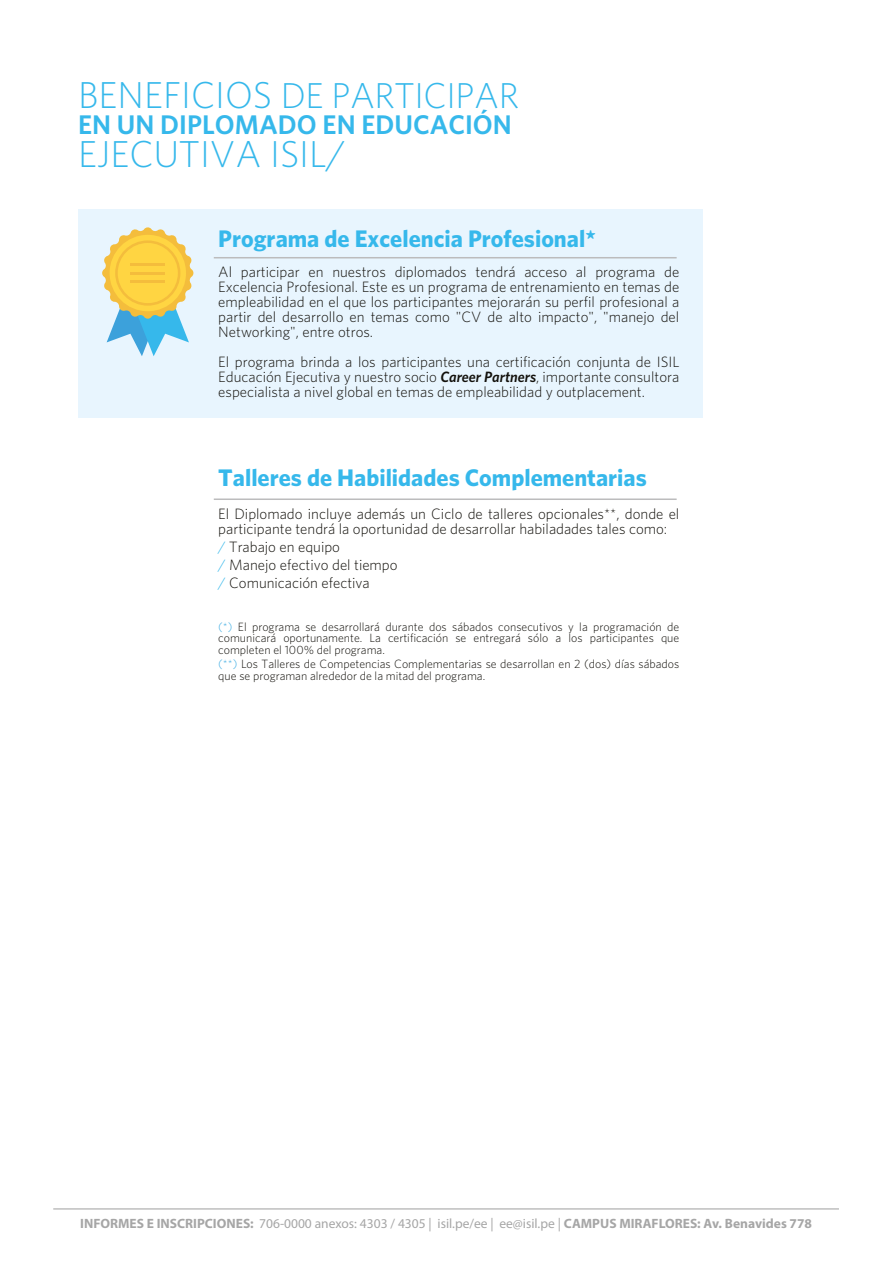
<style>
.page{position:relative;width:893px;height:1263px;background:#fff}
.page>*{position:absolute;margin:0;border:0;box-sizing:border-box;transform-origin:0 0}
.t1{font:300 37.5px "Whitney";color:#36b8eb}
.t2{font:300 36px "Whitney";letter-spacing:-.01em;color:#36b8eb}
.t3{font:600 27px "Whitney";color:#36b8eb}
.t4{font:700 24px "Whitney";color:#36b8eb}
.t5{font:300 15px/15px "Whitney";color:#13110c;text-align:justify}
.t6{font:700 13.5px "Myriad Pro";color:#a6a6a6}
.t7{font:300 12px/11.4px "Whitney";color:#13110c;text-align:justify}
.s1{font-size:37.5px}
.s2{font-weight:600;font-style:italic}
.s3{color:#36b8eb}
.s4{color:#3aabe2}
.s5{font-weight:400}
</style>
<div class="page">
<hr style="left:53px;top:1208px;width:786px;height:2px;background:#bfbfbf">
<div style="left:78px;top:209px;width:625px;height:209px;background:#e8f5fe"></div>
<hr style="left:214px;top:498px;width:463px;height:2px;background:#bcbcbd">
<hr style="left:214px;top:257px;width:463px;height:1px;background:#bcbcbd">
<svg style="left:102px;top:227px;width:92px;height:129px"></svg>
<hr style="left:131px;top:263px;width:34px;height:3px;background:#f4bd3c">
<hr style="left:131px;top:272px;width:34px;height:2px;background:#f4bd3c">
<hr style="left:131px;top:280px;width:34px;height:3px;background:#f4bd3c">
<h2 class="t2" style="left:78px;top:71px;width:443px"><span class="s1">BENEFICIOS</span> DE PARTICIPAR</h2>
<h3 class="t3" style="left:78px;top:106px;width:435px">EN UN DIPLOMADO EN EDUCACIÓN</h3>
<h1 class="t1" style="left:78px;top:128px;width:269px">EJECUTIVA ISIL/</h1>
<h3 class="t4" style="left:218px;top:222px;width:379px">Programa de Excelencia Profesional*</h3>
<p class="t5" style="left:218px;top:264px;width:463px">Al participar en nuestros diplomados tendrá acceso al programa de Excelencia Profesional. Este es un programa de entrenamiento en temas de empleabilidad en el que los participantes mejorarán su perfil profesional a partir del desarrollo en temas como "CV de alto impacto", "manejo del Networking", entre otros.</p>
<p class="t5" style="left:218px;top:354px;width:463px">El programa brinda a los participantes una certificación conjunta de ISIL Educación Ejecutiva y nuestro socio <span class="s2">Career Partners</span>, importante consultora especialista a nivel global en temas de empleabilidad y outplacement.</p>
<h3 class="t4" style="left:218px;top:461px;width:430px">Talleres de Habilidades Complementarias</h3>
<p class="t5" style="left:218px;top:506px;width:463px">El Diplomado incluye además un Ciclo de talleres opcionales**, donde el participante tendrá la oportunidad de desarrollar habiladades tales como:</p>
<p class="t5" style="left:218px;top:537px;width:181px;line-height:18px;text-align:left"><span class="s3">/</span> Trabajo en equipo<br><span class="s3">/</span> Manejo efectivo del tiempo <span class="s3">/</span> Comunicación efectiva</p>
<p class="t7" style="left:218px;top:621px;width:463px"><span class="s4">(*)</span> El programa se desarrollará durante dos sábados consecutivos y la programación de comunicará oportunamente. La certificación se entregará sólo a los participantes que completen el 100% del programa.</p>
<p class="t7" style="left:218px;top:658px;width:462px"><span class="s4">(**)</span> Los Talleres de Competencias Complementarias se desarrollan en 2 (dos) días sábados que se programan alrededor de la mitad del programa.</p>
<p class="t6" style="left:80px;top:1215px;width:733px">INFORMES E INSCRIPCIONES: <span class="s5">706-0000 anexos: 4303 / 4305 | isil.pe/ee | ee@isil.pe |</span> CAMPUS MIRAFLORES: Av. Benavides 778</p>
</div>
